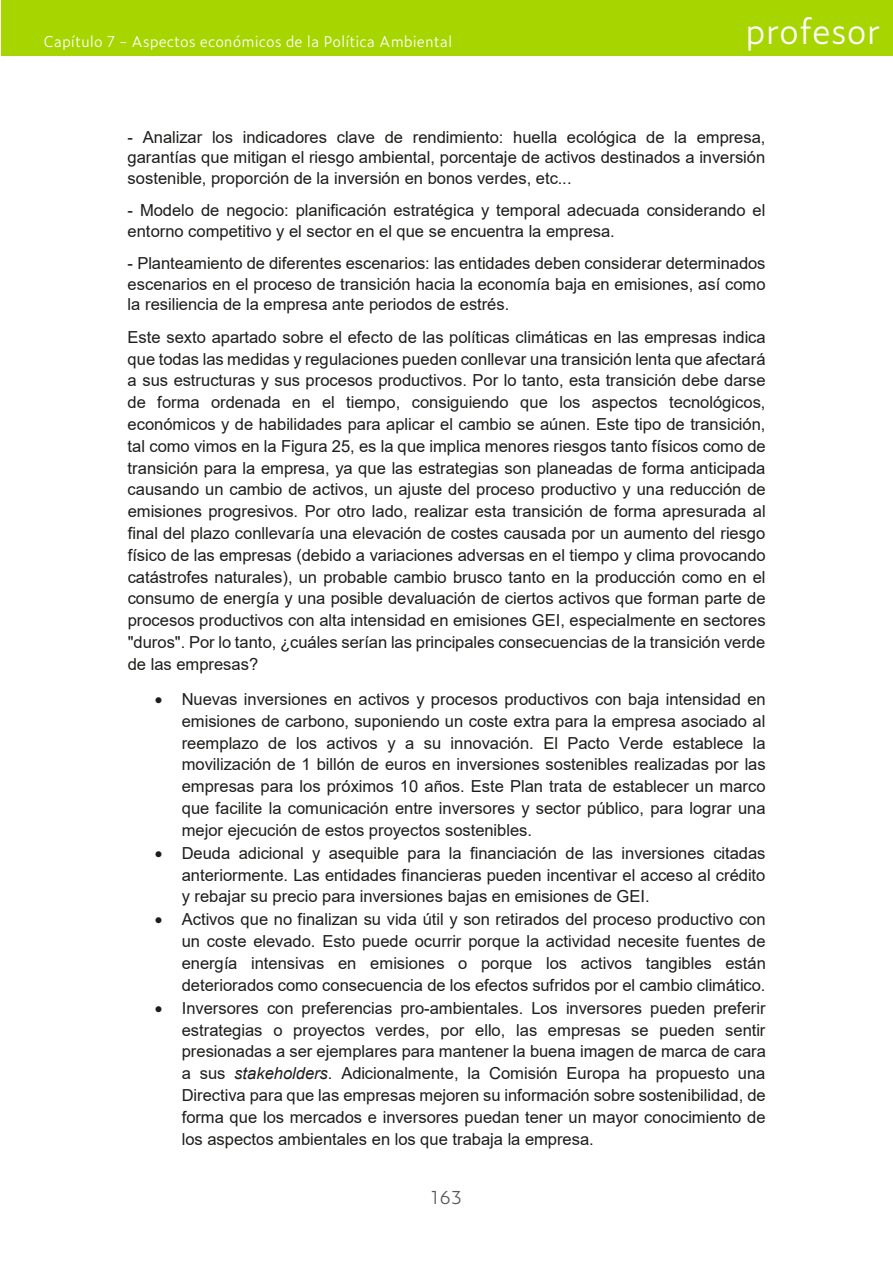
<style>
.page{position:relative;width:893px;height:1263px;background:#fff}
.page>*{position:absolute;margin:0;border:0;box-sizing:border-box;transform-origin:0 0}
.t1{font:300 34.5px "Zeitung Pro";color:#fff}
.t2{font:300 18px "Zeitung Pro";color:#575756}
.t3{font:16.5px/21.8px "Arial";color:#1d1d1b;text-align:justify}
.t4{font:300 15px "Zeitung Pro";color:#fff}
.s1{font-style:italic}
</style>
<div class="page">
<div style="left:1px;top:0;width:892px;height:56px;background:#a7d500"></div>
<p class="t4" style="left:44px;top:30px;width:410px">Capítulo 7 - Aspectos económicos de la Política Ambiental</p>
<h1 class="t1" style="left:745px;top:5px;width:137px">profesor</h1>
<p class="t3" style="left:128px;top:127px;width:639px;line-height:20.4px">- Analizar los indicadores clave de rendimiento: huella ecológica de la empresa, garantías que mitigan el riesgo ambiental, porcentaje de activos destinados a inversión sostenible, proporción de la inversión en bonos verdes, etc...</p>
<p class="t3" style="left:128px;top:200px;width:639px;line-height:20.4px">- Modelo de negocio: planificación estratégica y temporal adecuada considerando el entorno competitivo y el sector en el que se encuentra la empresa.</p>
<p class="t3" style="left:128px;top:253px;width:639px;line-height:20.4px">- Planteamiento de diferentes escenarios: las entidades deben considerar determinados escenarios en el proceso de transición hacia la economía baja en emisiones, así como la resiliencia de la empresa ante periodos de estrés.</p>
<p class="t3" style="left:128px;top:326px;width:640px">Este sexto apartado sobre el efecto de las políticas climáticas en las empresas indica que todas las medidas y regulaciones pueden conllevar una transición lenta que afectará a sus estructuras y sus procesos productivos. Por lo tanto, esta transición debe darse de forma ordenada en el tiempo, consiguiendo que los aspectos tecnológicos, económicos y de habilidades para aplicar el cambio se aúnen. Este tipo de transición, tal como vimos en la Figura 25, es la que implica menores riesgos tanto físicos como de transición para la empresa, ya que las estrategias son planeadas de forma anticipada causando un cambio de activos, un ajuste del proceso productivo y una reducción de emisiones progresivos. Por otro lado, realizar esta transición de forma apresurada al final del plazo conllevaría una elevación de costes causada por un aumento del riesgo físico de las empresas (debido a variaciones adversas en el tiempo y clima provocando catástrofes naturales), un probable cambio brusco tanto en la producción como en el consumo de energía y una posible devaluación de ciertos activos que forman parte de procesos productivos con alta intensidad en emisiones GEI, especialmente en sectores "duros". Por lo tanto, ¿cuáles serían las principales consecuencias de la transición verde de las empresas?</p>
<p class="t3" style="left:182px;top:688px;width:585px;text-indent:-27px">• Nuevas inversiones en activos y procesos productivos con baja intensidad en emisiones de carbono, suponiendo un coste extra para la empresa asociado al reemplazo de los activos y a su innovación. El Pacto Verde establece la movilización de 1 billón de euros en inversiones sostenibles realizadas por las empresas para los próximos 10 años. Este Plan trata de establecer un marco que facilite la comunicación entre inversores y sector público, para lograr una mejor ejecución de estos proyectos sostenibles.</p>
<p class="t3" style="left:182px;top:842px;width:585px;text-indent:-27px">• Deuda adicional y asequible para la financiación de las inversiones citadas anteriormente. Las entidades financieras pueden incentivar el acceso al crédito y rebajar su precio para inversiones bajas en emisiones de GEI.</p>
<p class="t3" style="left:182px;top:908px;width:586px;text-indent:-27px">• Activos que no finalizan su vida útil y son retirados del proceso productivo con un coste elevado. Esto puede ocurrir porque la actividad necesite fuentes de energía intensivas en emisiones o porque los activos tangibles están deteriorados como consecuencia de los efectos sufridos por el cambio climático.</p>
<p class="t3" style="left:182px;top:997px;width:586px;text-indent:-27px">• Inversores con preferencias pro-ambientales. Los inversores pueden preferir estrategias o proyectos verdes, por ello, las empresas se pueden sentir presionadas a ser ejemplares para mantener la buena imagen de marca de cara a sus <span class="s1">stakeholders</span>. Adicionalmente, la Comisión Europa ha propuesto una Directiva para que las empresas mejoren su información sobre sostenibilidad, de forma que los mercados e inversores puedan tener un mayor conocimiento de los aspectos ambientales en los que trabaja la empresa.</p>
<p class="t2" style="left:431px;top:1184px;width:33px">163</p>
</div>
